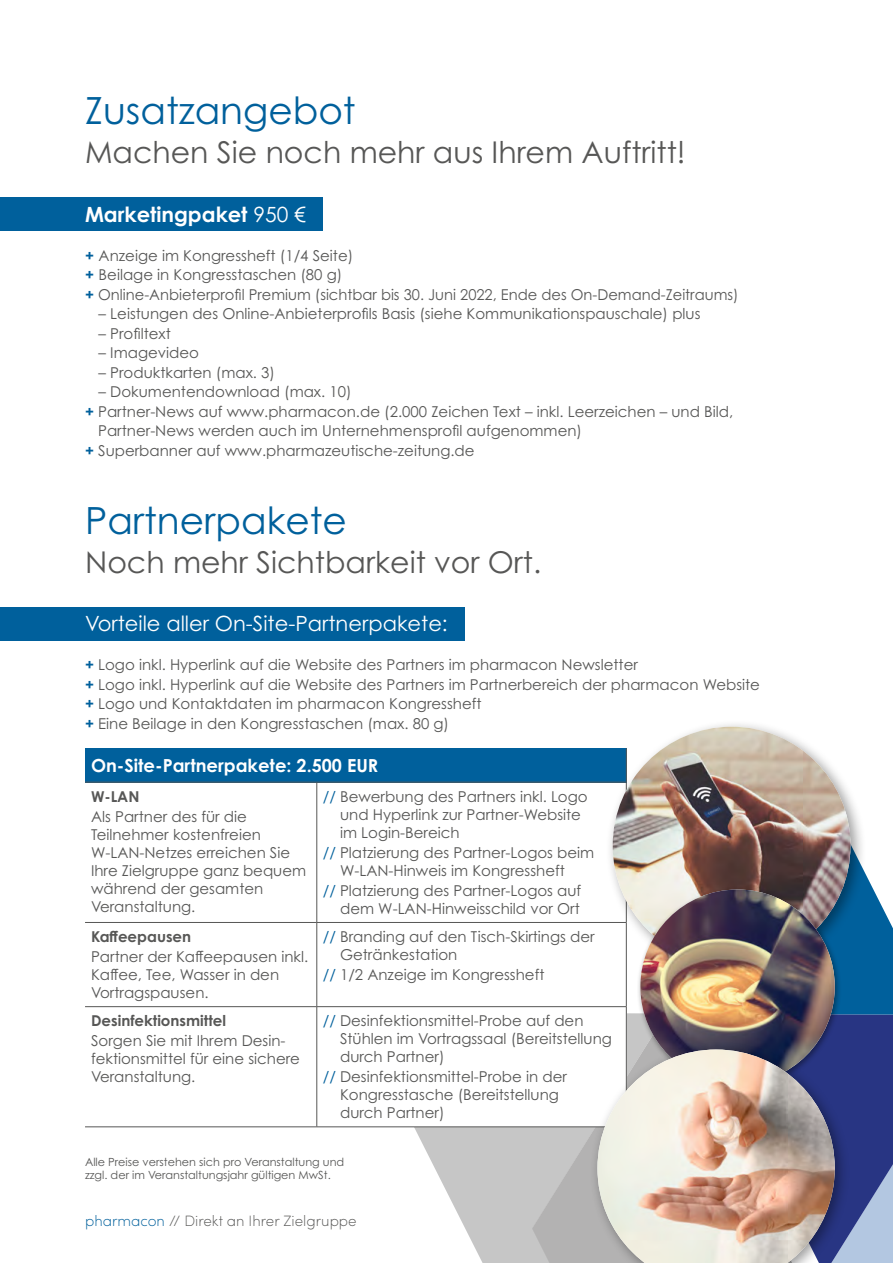
<style>
.page{position:relative;width:893px;height:1263px;background:#fff}
.page>*{position:absolute;margin:0;border:0;box-sizing:border-box;transform-origin:0 0}
.t1{font:37.5px "Century Gothic Pro";color:#00609c}
.t2{font:30px "Century Gothic Pro";color:#575756}
.t3{font:21px "Century Gothic Pro";color:#fff}
.t4{font:700 21px "Century Gothic Pro";color:#fff}
.t5{font:700 18px "Century Gothic Pro";color:#fff}
.t6{font:15px/18px "Century Gothic Pro";color:#575756}
.t7{font:700 15px "Century Gothic Pro";color:#575756}
.t8{font:200 15px "Sofia Pro";color:#575756}
.t9{font:11.25px/12.8px "Century Gothic Pro";color:#575756}
.s1{font-weight:400}
.s2{font-weight:700;color:#00609c}
.s3{color:#00609c}
</style>
<div class="page">
<div style="left:0;top:198px;width:323px;height:33px;background:#00609c"></div>
<svg style="left:356px;top:1127px;width:176px;height:136px"></svg>
<svg style="left:532px;top:1013px;width:105px;height:250px;background:#bbb"></svg>
<svg style="left:842px;top:1014px;width:51px;height:249px;background:#4b5a9b"></svg>
<svg style="left:842px;top:875px;width:51px;height:139px"></svg>
<div style="left:85px;top:748px;width:541px;height:379px;background:#fff"></div>
<div style="left:85px;top:748px;width:541px;height:34px;background:#00609c"></div>
<hr style="left:85px;top:782px;width:232px;height:1px;background:#575756">
<hr style="left:317px;top:782px;width:309px;height:1px;background:#575756">
<hr style="left:317px;top:782px;width:1px;height:140px;background:#575756">
<hr style="left:85px;top:922px;width:232px;height:1px;background:#575756">
<hr style="left:317px;top:922px;width:309px;height:1px;background:#575756">
<hr style="left:317px;top:923px;width:1px;height:83px;background:#575756">
<hr style="left:626px;top:923px;width:1px;height:83px;background:#575756">
<hr style="left:85px;top:1006px;width:232px;height:1px;background:#575756">
<hr style="left:317px;top:1006px;width:309px;height:1px;background:#575756">
<hr style="left:317px;top:1007px;width:1px;height:120px;background:#575756">
<hr style="left:626px;top:1007px;width:1px;height:120px;background:#575756">
<hr style="left:85px;top:1126px;width:232px;height:1px;background:#575756">
<hr style="left:317px;top:1126px;width:309px;height:1px;background:#575756">
<div style="left:0;top:607px;width:465px;height:34px;background:#00609c"></div>
<div style="left:605px;top:719px;width:261px;height:261px;background:#000;opacity:.4"></div>
<img style="left:613px;top:727px;width:237px;height:237px;border-radius:119px">
<div style="left:637px;top:886px;width:205px;height:205px;background:#000;opacity:.4"></div>
<img style="left:640px;top:889px;width:195px;height:195px;border-radius:97px">
<div style="left:589px;top:1041px;width:261px;height:222px;background:#000;opacity:.4"></div>
<img style="left:597px;top:1049px;width:238px;height:214px">
<h1 class="t1" style="left:85px;top:88px;width:272px">Zusatzangebot</h1>
<h2 class="t2" style="left:85px;top:134px;width:602px">Machen Sie noch mehr aus Ihrem Auftritt!</h2>
<h3 class="t4" style="left:85px;top:201px;width:222px">Marketingpaket <span class="s1">950 €</span></h3>
<p class="t6" style="left:85px;top:245px;width:655px;line-height:19.5px"><span class="s2">+</span> Anzeige im Kongressheft (1/4 Seite)<br><span class="s2">+</span> Beilage in Kongresstaschen (80 g)<br><span class="s2">+</span> Online-Anbieterprofil Premium (sichtbar bis 30. Juni 2022, Ende des On-Demand-Zeitraums)</p>
<p class="t6" style="left:99px;top:304px;width:603px">– Leistungen des Online-Anbieterprofils Basis (siehe Kommunikationspauschale) plus</p>
<p class="t6" style="left:99px;top:324px;width:74px">– Profiltext</p>
<p class="t6" style="left:99px;top:343px;width:102px">– Imagevideo</p>
<p class="t6" style="left:99px;top:363px;width:178px">– Produktkarten (max. 3)</p>
<p class="t6" style="left:99px;top:382px;width:254px">– Dokumentendownload (max. 10)</p>
<p class="t6" style="left:85px;top:402px;width:650px"><span class="s2">+</span> Partner-News auf www.pharmacon.de (2.000 Zeichen Text – inkl. Leerzeichen – und Bild,</p>
<p class="t6" style="left:98px;top:421px;width:485px">Partner-News werden auch im Unternehmensprofil aufgenommen)</p>
<p class="t6" style="left:85px;top:441px;width:391px"><span class="s2">+</span> Superbanner auf www.pharmazeutische-zeitung.de</p>
<h1 class="t1" style="left:85px;top:497px;width:263px">Partnerpakete</h1>
<h2 class="t2" style="left:85px;top:543px;width:458px">Noch mehr Sichtbarkeit vor Ort.</h2>
<h3 class="t3" style="left:85px;top:611px;width:364px">Vorteile aller On-Site-Partnerpakete:</h3>
<p class="t6" style="left:85px;top:655px;width:676px;line-height:19.5px"><span class="s2">+</span> Logo inkl. Hyperlink auf die Website des Partners im pharmacon Newsletter<br><span class="s2">+</span> Logo inkl. Hyperlink auf die Website des Partners im Partnerbereich der pharmacon Website <span class="s2">+</span> Logo und Kontaktdaten im pharmacon Kongressheft<br><span class="s2">+</span> Eine Beilage in den Kongresstaschen (max. 80 g)</p>
<p class="t5" style="left:91px;top:754px;width:289px">On-Site-Partnerpakete: 2.500 EUR</p>
<p class="t7" style="left:91px;top:787px;width:50px">W-LAN</p>
<p class="t6" style="left:91px;top:807px;width:217px">Als Partner des für die<br>Teilnehmer kostenfreien<br>W-LAN-Netzes erreichen Sie<br>Ihre Zielgruppe ganz bequem während der gesamten<br>Veranstaltung.</p>
<p class="t6" style="left:340px;top:787px;width:249px;text-indent:-17px"><span class="s3">//</span> Bewerbung des Partners inkl. Logo und Hyperlink zur Partner-Website im Login-Bereich</p>
<p class="t6" style="left:340px;top:843px;width:256px;text-indent:-17px"><span class="s3">//</span> Platzierung des Partner-Logos beim<br>W-LAN-Hinweis im Kongressheft</p>
<p class="t6" style="left:323px;top:881px;width:260px;text-align:right"><span class="s3">//</span> Platzierung des Partner-Logos auf dem W-LAN-Hinweisschild vor Ort</p>
<p class="t7" style="left:91px;top:927px;width:102px">Kaffeepausen</p>
<p class="t6" style="left:91px;top:947px;width:219px">Partner der Kaffeepausen inkl.<br>Kaffee, Tee, Wasser in den<br>Vortragspausen.</p>
<p class="t7" style="left:91px;top:1011px;width:136px">Desinfektionsmittel</p>
<p class="t6" style="left:91px;top:1032px;width:210px">Sorgen Sie mit Ihrem Desin&shy;fektionsmittel für eine sichere<br>Veranstaltung.</p>
<p class="t6" style="left:340px;top:927px;width:256px;text-indent:-17px"><span class="s3">//</span> Branding auf den Tisch-Skirtings der<br>Getränkestation</p>
<p class="t6" style="left:323px;top:965px;width:223px"><span class="s3">//</span> 1/2 Anzeige im Kongressheft</p>
<p class="t6" style="left:340px;top:1012px;width:273px;text-indent:-17px"><span class="s3">//</span> Desinfektionsmittel-Probe auf den<br>Stühlen im Vortragssaal (Bereitstellung durch Partner)</p>
<p class="t6" style="left:340px;top:1068px;width:228px;text-indent:-17px"><span class="s3">//</span> Desinfektionsmittel-Probe in der<br>Kongresstasche (Bereitstellung durch Partner)</p>
<p class="t9" style="left:85px;top:1155px;width:261px">Alle Preise verstehen sich pro Veranstaltung und zzgl. der im Veranstaltungsjahr gültigen MwSt.</p>
<p class="t8" style="left:85px;top:1210px;width:273px"><span class="s3">pharmacon</span> // Direkt an Ihrer Zielgruppe</p>
</div>
